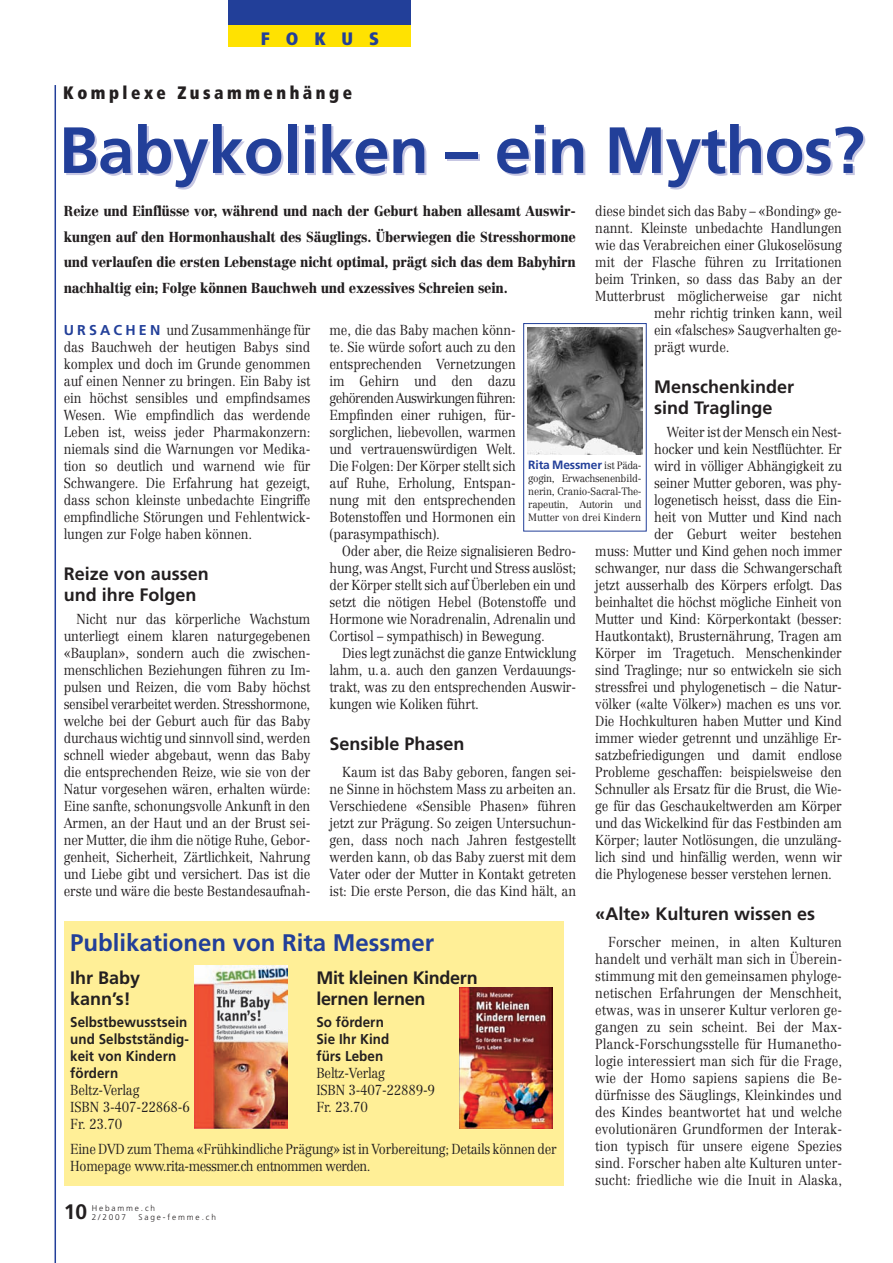
<style>
.page{position:relative;width:893px;height:1263px;background:#fff}
.page>*{position:absolute;margin:0;border:0;box-sizing:border-box;transform-origin:0 0}
.t1{font:700 65.25px "Frutiger";letter-spacing:-.01em;color:#223f99}
.t2{font:700 24px "Frutiger";color:#223f99}
.t3{font:700 21px "Frutiger";color:#231f20}
.t4{font:700 18px/21px "Frutiger";color:#231f20}
.t5{font:700 18px/21px "Frutiger";letter-spacing:-.02em;color:#231f20}
.t6{font:900 condensed 18px "Frutiger";letter-spacing:.21em;color:#231f20;scale:.94 1}
.t7{font:900 condensed 18px "Frutiger";letter-spacing:.885em;color:#223f99}
.t8{font:300 14.25px/17px "Centennial";letter-spacing:-.01em;color:#231f20;text-align:justify;scale:.89 1}
.t9{font:900 14.25px/25.5px "Centennial";letter-spacing:-.015em;color:#231f20;text-align:justify;scale:.9 1}
.t10{font:700 14.25px/17px "Frutiger";letter-spacing:.005em;color:#231f20;scale:.94 1}
.t11{font:700 12px "Frutiger";letter-spacing:-.01em;color:#223f99}
.t12{font:300 10.5px/13.2px "Centennial";letter-spacing:-.02em;color:#231f20;text-align:justify;scale:.94 1}
.t13{font:300 8.25px/9px "Frutiger";letter-spacing:.22em;color:#231f20}
.s1{font-family:"Frutiger";font-weight:700;color:#223f99}
.s2{font-family:"Centennial";font-weight:300;font-size:10.5px;color:#231f20}
</style>
<div class="page">
<hr style="left:55px;top:85px;width:1px;height:1178px;background:#223f99">
<div style="left:229px;top:24px;width:182px;height:23px;background:#ffe201"></div>
<div style="left:229px;top:0;width:182px;height:24px;background:#223f99"></div>
<div style="left:523px;top:323px;width:124px;height:208px;border:1px solid #223f99"></div>
<img style="left:528px;top:327px;width:114px;height:128px">
<div style="left:64px;top:921px;width:499px;height:264px;background:#ffef97"></div>
<img style="left:194px;top:965px;width:93px;height:163px">
<img style="left:460px;top:988px;width:92px;height:140px">
<p class="t7" style="left:261px;top:32px;width:120px">FOKUS</p>
<p class="t6" style="left:63px;top:85px;width:309px">Komplexe Zusammenhänge</p>
<h1 class="t1" style="left:59px;top:124px;width:807px">Babykoliken – ein Mythos?</h1>
<p class="t9" style="left:64px;top:200px;width:571px">Reize und Einflüsse vor, während und nach der Geburt haben allesamt Auswir&shy;kungen auf den Hormonhaushalt des Säuglings. Überwiegen die Stresshormone und verlaufen die ersten Lebenstage nicht optimal, prägt sich das dem Babyhirn nachhaltig ein; Folge können Bauchweh und exzessives Schreien sein.</p>
<p class="t8" style="left:595px;top:204px;width:279px">diese bindet sich das Baby – «Bonding» ge-</p>
<p class="t8" style="left:595px;top:221px;width:279px">nannt. Kleinste unbedachte Handlungen</p>
<p class="t8" style="left:595px;top:238px;width:279px">wie das Verabreichen einer Glukoselösung</p>
<p class="t8" style="left:595px;top:255px;width:279px">mit der Flasche führen zu Irritationen</p>
<p class="t8" style="left:595px;top:272px;width:279px">beim Trinken, so dass das Baby an der</p>
<p class="t8" style="left:595px;top:289px;width:279px">Mutterbrust möglicherweise gar nicht</p>
<p class="t8" style="left:654px;top:306px;width:213px">mehr richtig trinken kann, weil</p>
<p class="t8" style="left:654px;top:323px;width:213px">ein «falsches» Saugverhalten ge-</p>
<p class="t8" style="left:654px;top:340px;width:86px">prägt wurde.</p>
<p class="t4" style="left:654px;top:377px;width:142px">Menschenkinder sind Traglinge</p>
<p class="t8" style="left:667px;top:425px;width:198px">Weiter ist der Mensch ein Nest-</p>
<p class="t8" style="left:654px;top:442px;width:213px">hocker und kein Nestflüchter. Er</p>
<p class="t8" style="left:654px;top:459px;width:213px">wird in völliger Abhängigkeit zu</p>
<p class="t8" style="left:654px;top:476px;width:213px">seiner Mutter geboren, was phy-</p>
<p class="t8" style="left:654px;top:493px;width:213px">logenetisch heisst, dass die Ein-</p>
<p class="t8" style="left:654px;top:510px;width:213px">heit von Mutter und Kind nach</p>
<p class="t8" style="left:654px;top:527px;width:213px">der Geburt weiter bestehen</p>
<p class="t8" style="left:595px;top:544px;width:279px">muss: Mutter und Kind gehen noch immer</p>
<p class="t8" style="left:595px;top:561px;width:279px">schwanger, nur dass die Schwangerschaft</p>
<p class="t8" style="left:595px;top:578px;width:279px">jetzt ausserhalb des Körpers erfolgt. Das</p>
<p class="t8" style="left:595px;top:595px;width:279px">beinhaltet die höchst mögliche Einheit von</p>
<p class="t8" style="left:595px;top:612px;width:279px">Mutter und Kind: Körperkontakt (besser:</p>
<p class="t8" style="left:595px;top:629px;width:279px">Hautkontakt), Brusternährung, Tragen am</p>
<p class="t8" style="left:595px;top:646px;width:279px">Körper im Tragetuch. Menschenkinder</p>
<p class="t8" style="left:595px;top:663px;width:279px">sind Traglinge; nur so entwickeln sie sich</p>
<p class="t8" style="left:595px;top:680px;width:279px">stressfrei und phylogenetisch – die Natur-</p>
<p class="t8" style="left:595px;top:697px;width:279px">völker («alte Völker») machen es uns vor.</p>
<p class="t8" style="left:595px;top:714px;width:279px">Die Hochkulturen haben Mutter und Kind</p>
<p class="t8" style="left:595px;top:731px;width:279px">immer wieder getrennt und unzählige Er-</p>
<p class="t8" style="left:595px;top:748px;width:279px">satzbefriedigungen und damit endlose</p>
<p class="t8" style="left:595px;top:765px;width:279px">Probleme geschaffen: beispielsweise den</p>
<p class="t8" style="left:595px;top:782px;width:279px">Schnuller als Ersatz für die Brust, die Wie-</p>
<p class="t8" style="left:595px;top:799px;width:279px">ge für das Geschaukeltwerden am Körper</p>
<p class="t8" style="left:595px;top:816px;width:279px">und das Wickelkind für das Festbinden am</p>
<p class="t8" style="left:595px;top:833px;width:279px">Körper; lauter Notlösungen, die unzuläng-</p>
<p class="t8" style="left:595px;top:850px;width:279px">lich sind und hinfällig werden, wenn wir</p>
<p class="t8" style="left:595px;top:867px;width:267px">die Phylogenese besser verstehen lernen.</p>
<p class="t4" style="left:595px;top:905px;width:221px">«Alte» Kulturen wissen es</p>
<p class="t8" style="left:595px;top:935px;width:279px;text-indent:13px">Forscher meinen, in alten Kulturen handelt und verhält man sich in Überein&shy;stimmung mit den gemeinsamen phyloge&shy;netischen Erfahrungen der Menschheit, etwas, was in unserer Kultur verloren ge&shy;gangen zu sein scheint. Bei der Max-Planck-Forschungsstelle für Humanetho&shy;logie interessiert man sich für die Frage, wie der Homo sapiens sapiens die Be&shy;dürfnisse des Säuglings, Kleinkindes und des Kindes beantwortet hat und welche evolutionären Grundformen der Interak&shy;tion typisch für unsere eigene Spezies sind. Forscher haben alte Kulturen unter&shy;sucht: friedliche wie die Inuit in Alaska,</p>
<p class="t8" style="left:64px;top:323px;width:279px"><span class="s1">U R S A C H E N</span> und Zusammenhänge für das Bauchweh der heutigen Babys sind komplex und doch im Grunde genommen auf einen Nenner zu bringen. Ein Baby ist ein höchst sensibles und empfindsames Wesen. Wie empfindlich das werdende Leben ist, weiss jeder Pharmakonzern: niemals sind die Warnungen vor Medika&shy;tion so deutlich und warnend wie für Schwangere. Die Erfahrung hat gezeigt, dass schon kleinste unbedachte Eingriffe empfindliche Störungen und Fehlentwick&shy;lungen zur Folge haben können.</p>
<p class="t4" style="left:64px;top:564px;width:147px">Reize von aussen und ihre Folgen</p>
<p class="t8" style="left:64px;top:612px;width:279px;text-indent:13px">Nicht nur das körperliche Wachstum unterliegt einem klaren naturgegebenen «Bauplan», sondern auch die zwischen&shy;menschlichen Beziehungen führen zu Im&shy;pulsen und Reizen, die vom Baby höchst sensibel verarbeitet werden. Stresshormone, welche bei der Geburt auch für das Baby durchaus wichtig und sinnvoll sind, werden schnell wieder abgebaut, wenn das Baby die entsprechenden Reize, wie sie von der Natur vorgesehen wären, erhalten würde:<br>Eine sanfte, schonungsvolle Ankunft in den Armen, an der Haut und an der Brust sei&shy;ner Mutter, die ihm die nötige Ruhe, Gebor&shy;genheit, Sicherheit, Zärtlichkeit, Nahrung und Liebe gibt und versichert. Das ist die erste und wäre die beste Bestandesaufnah-</p>
<p class="t8" style="left:330px;top:323px;width:211px">me, die das Baby machen könn&shy;te. Sie würde sofort auch zu den entsprechenden Vernetzungen im Gehirn und den dazu gehörenden Auswirkungen führen:<br>Empfinden einer ruhigen, für&shy;sorglichen, liebevollen, warmen und vertrauenswürdigen Welt.<br>Die Folgen: Der Körper stellt sich auf Ruhe, Erholung, Entspan&shy;nung mit den entsprechenden Botenstoffen und Hormonen ein (parasympathisch).</p>
<p class="t8" style="left:330px;top:544px;width:279px;text-indent:13px">Oder aber, die Reize signalisieren Bedro&shy;hung, was Angst, Furcht und Stress auslöst; der Körper stellt sich auf Überleben ein und setzt die nötigen Hebel (Botenstoffe und Hormone wie Noradrenalin, Adrenalin und Cortisol – sympathisch) in Bewegung.</p>
<p class="t8" style="left:330px;top:646px;width:279px;text-indent:13px">Dies legt zunächst die ganze Entwicklung lahm, u.a. auch den ganzen Verdauungs&shy;trakt, was zu den entsprechenden Auswir&shy;kungen wie Koliken führt.</p>
<p class="t4" style="left:330px;top:735px;width:137px">Sensible Phasen</p>
<p class="t8" style="left:330px;top:765px;width:279px;text-indent:13px">Kaum ist das Baby geboren, fangen sei&shy;ne Sinne in höchstem Mass zu arbeiten an.<br>Verschiedene «Sensible Phasen» führen jetzt zur Prägung. So zeigen Untersuchun&shy;gen, dass noch nach Jahren festgestellt werden kann, ob das Baby zuerst mit dem Vater oder der Mutter in Kontakt getreten ist: Die erste Person, die das Kind hält, an</p>
<p class="t11" style="left:528px;top:459px;width:115px">Rita Messmer <span class="s2">ist Päda-</span></p>
<p class="t12" style="left:528px;top:472px;width:122px">gogin, Erwachsenenbild&shy;nerin, Cranio-Sacral-The&shy;rapeutin, Autorin und Mutter von drei Kindern</p>
<h2 class="t2" style="left:70px;top:933px;width:366px">Publikationen von Rita Messmer</h2>
<p class="t4" style="left:70px;top:968px;width:72px">Ihr Baby kann’s!</p>
<p class="t10" style="left:70px;top:1014px;width:128px">Selbstbewusstsein und Selbstständig&shy;keit von Kindern fördern</p>
<p class="t8" style="left:70px;top:1082px;width:136px;text-align:left">Beltz-Verlag<br>ISBN 3-407-22868-6<br>Fr. 23.70</p>
<p class="t8" style="left:70px;top:1142px;width:548px">Eine DVD zum Thema «Frühkindliche Prägung» ist in Vorbereitung; Details können der<br>Homepage www.rita-messmer.ch entnommen werden.</p>
<p class="t5" style="left:316px;top:968px;width:163px">Mit kleinen Kindern lernen lernen</p>
<p class="t10" style="left:316px;top:1014px;width:79px">So fördern<br>Sie Ihr Kind fürs Leben</p>
<p class="t8" style="left:316px;top:1066px;width:135px;text-align:left">Beltz-Verlag<br>ISBN 3-407-22889-9<br>Fr. 23.70</p>
<h3 class="t3" style="left:64px;top:1203px;width:25px">10</h3>
<p class="t13" style="left:92px;top:1204px;width:65px">Hebamme.ch<br>2/2007</p>
<p class="t13" style="left:139px;top:1213px;width:79px">Sage-femme.ch</p>
</div>
